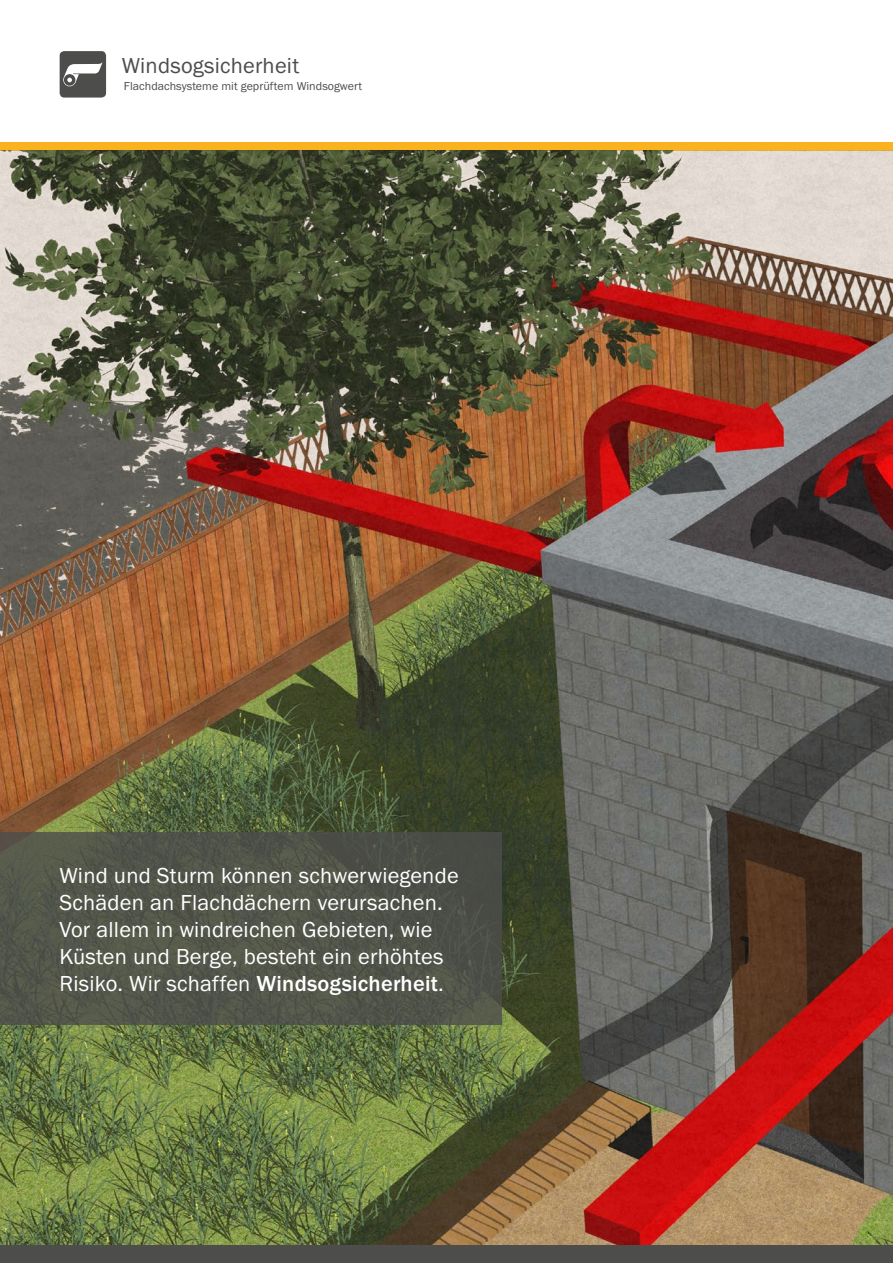
<style>
.page{position:relative;width:893px;height:1263px;background:#fff}
.page>*{position:absolute;margin:0;border:0;box-sizing:border-box;transform-origin:0 0}
.t1{font:22.5px/27px "Franklin Gothic URW Boo";letter-spacing:.01em;color:#fff}
.t2{font:22.5px "Franklin Gothic URW Boo";letter-spacing:.01em;color:#4d4d4c}
.t3{font:12px "Franklin Gothic URW Boo";letter-spacing:.005em;color:#4d4d4c}
.s1{font-family:"Franklin Gothic URW";font-weight:500}
</style>
<div class="page">
<div style="left:0;top:142px;width:893px;height:8px;background:#fab31e"></div>
<svg style="left:60px;top:51px;width:46px;height:47px;background:#6e6e6d"></svg>
<div style="left:0;top:1242px;width:893px;height:21px;background:#4d4d4c"></div>
<img style="left:0;top:150px;width:893px;height:1094px">
<div style="left:0;top:832px;width:502px;height:193px;background:#51554a"></div>
<p class="t2" style="left:122px;top:52px;width:179px">Windsogsicherheit</p>
<p class="t3" style="left:124px;top:79px;width:240px">Flachdachsysteme mit geprüftem Windsogwert</p>
<p class="t1" style="left:60px;top:861px;width:401px">Wind und Sturm können schwerwiegende Schäden an Flachdächern verursachen.<br>Vor allem in windreichen Gebieten, wie Küsten und Berge, besteht ein erhöhtes Risiko. Wir schaffen <span class="s1">Windsogsicherheit</span>.</p>
</div>
